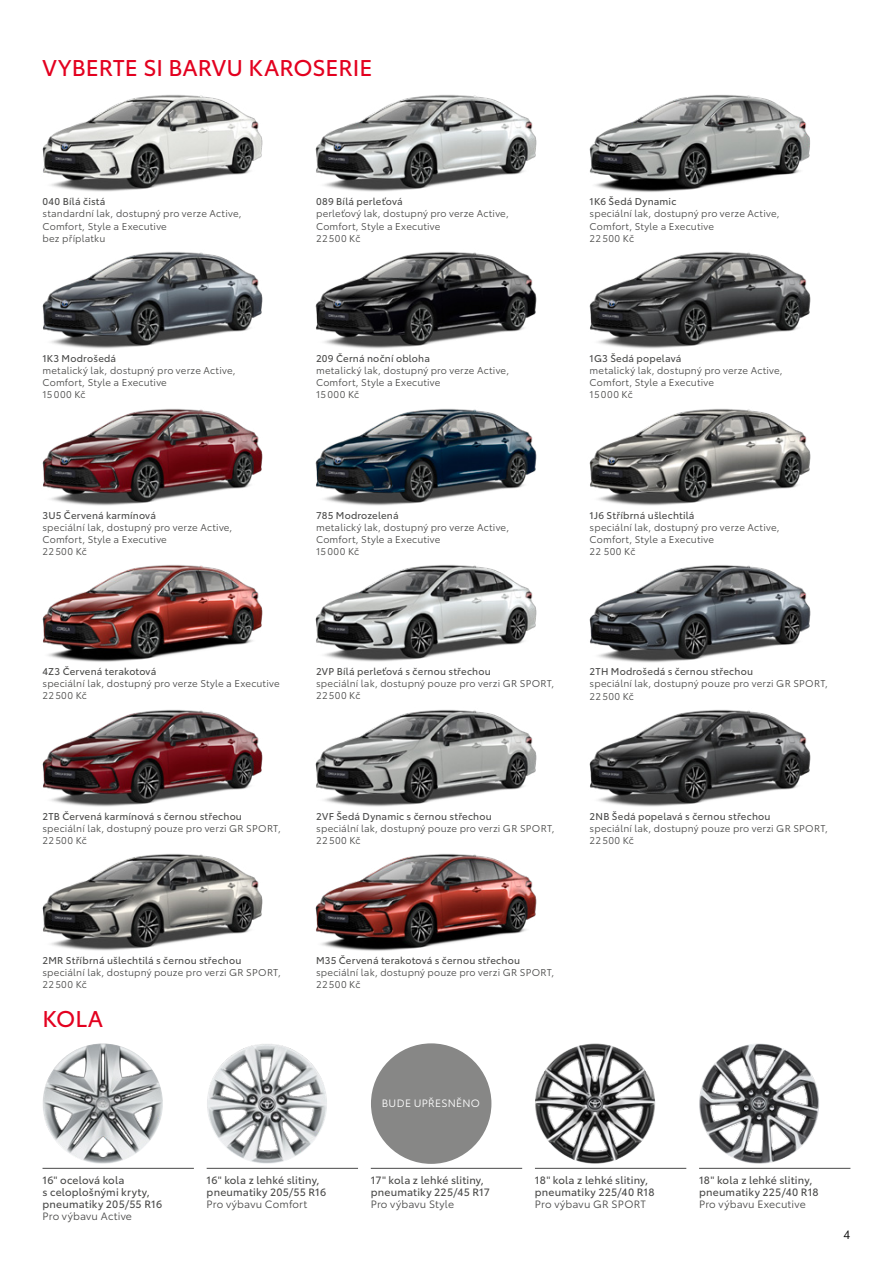
<style>
.page{position:relative;width:893px;height:1263px;background:#fff}
.page>*{position:absolute;margin:0;border:0;box-sizing:border-box;transform-origin:0 0}
.t1{font:22.5px "Toyota Type";color:#e3001f}
.t2{font:12px "Toyota Type";color:#000}
.t3{font:10.5px/12px "Toyota Type";letter-spacing:.015em;color:#494948}
.t4{font:10.5px "Toyota Type";letter-spacing:.015em;color:#494948}
.t5{font:10.5px "Toyota Type";letter-spacing:.03em;color:#fff}
.t6{font:9.75px/12.1px "Toyota Type";letter-spacing:.02em;color:#494948}
.t7{font:9.75px "Toyota Type";letter-spacing:.02em;color:#494948}
</style>
<div class="page">
<img style="left:43px;top:1043px;width:120px;height:121px;border-radius:60px">
<div style="left:371px;top:1043px;width:120px;height:121px;background:#878786;border-radius:50%"></div>
<img style="left:207px;top:1043px;width:120px;height:121px;border-radius:60px">
<img style="left:699px;top:1043px;width:120px;height:121px">
<img style="left:535px;top:1043px;width:120px;height:121px;border-radius:60px">
<img style="left:589px;top:710px;width:222px;height:97px">
<img style="left:42px;top:710px;width:221px;height:97px">
<img style="left:315px;top:710px;width:222px;height:97px">
<img style="left:589px;top:565px;width:222px;height:98px">
<img style="left:315px;top:565px;width:222px;height:97px">
<img style="left:315px;top:854px;width:222px;height:97px">
<img style="left:315px;top:95px;width:222px;height:97px">
<img style="left:589px;top:252px;width:222px;height:97px">
<img style="left:42px;top:95px;width:221px;height:97px">
<img style="left:589px;top:95px;width:221px;height:97px">
<img style="left:315px;top:252px;width:222px;height:97px">
<img style="left:42px;top:252px;width:221px;height:97px">
<img style="left:42px;top:409px;width:221px;height:97px">
<img style="left:315px;top:409px;width:222px;height:97px">
<img style="left:589px;top:409px;width:222px;height:97px">
<img style="left:42px;top:565px;width:221px;height:97px">
<img style="left:42px;top:854px;width:221px;height:97px">
<hr style="left:371px;top:1168px;width:151px;height:1px;background:#494948">
<hr style="left:43px;top:1168px;width:151px;height:1px;background:#494948">
<hr style="left:207px;top:1168px;width:151px;height:1px;background:#494948">
<hr style="left:699px;top:1168px;width:151px;height:1px;background:#494948">
<hr style="left:535px;top:1168px;width:151px;height:1px;background:#494948">
<h1 class="t1" style="left:43px;top:52px;width:331px">VYBERTE SI BARVU KAROSERIE</h1>
<p class="t7" style="left:43px;top:194px;width:64px">040 Bílá čistá</p>
<p class="t6" style="left:43px;top:207px;width:201px">standardní lak, dostupný pro verze Active,<br>Comfort, Style a Executive<br>bez příplatku</p>
<p class="t7" style="left:43px;top:351px;width:75px">1K3 Modrošedá</p>
<p class="t6" style="left:43px;top:364px;width:195px">metalický lak, dostupný pro verze Active,<br>Comfort, Style a Executive<br>15000 Kč</p>
<p class="t7" style="left:316px;top:194px;width:88px">089 Bílá perleťová</p>
<p class="t6" style="left:316px;top:207px;width:194px">perleťový lak, dostupný pro verze Active,<br>Comfort, Style a Executive<br>22500 Kč</p>
<p class="t7" style="left:316px;top:351px;width:115px">209 Černá noční obloha</p>
<p class="t6" style="left:316px;top:364px;width:195px">metalický lak, dostupný pro verze Active,<br>Comfort, Style a Executive<br>15000 Kč</p>
<p class="t7" style="left:590px;top:194px;width:88px">1K6 Šedá Dynamic</p>
<p class="t6" style="left:590px;top:207px;width:191px">speciální lak, dostupný pro verze Active,<br>Comfort, Style a Executive<br>22500 Kč</p>
<p class="t7" style="left:590px;top:351px;width:93px">1G3 Šedá popelavá</p>
<p class="t6" style="left:590px;top:364px;width:195px">metalický lak, dostupný pro verze Active,<br>Comfort, Style a Executive<br>15000 Kč</p>
<p class="t7" style="left:43px;top:508px;width:115px">3U5 Červená karmínová</p>
<p class="t6" style="left:43px;top:520px;width:191px">speciální lak, dostupný pro verze Active,<br>Comfort, Style a Executive<br>22500 Kč</p>
<p class="t7" style="left:316px;top:508px;width:84px">785 Modrozelená</p>
<p class="t6" style="left:316px;top:520px;width:195px">metalický lak, dostupný pro verze Active,<br>Comfort, Style a Executive<br>15000 Kč</p>
<p class="t7" style="left:590px;top:508px;width:106px">1J6 Stříbrná ušlechtilá</p>
<p class="t6" style="left:590px;top:520px;width:191px">speciální lak, dostupný pro verze Active,<br>Comfort, Style a Executive<br>22 500 Kč</p>
<p class="t7" style="left:43px;top:664px;width:115px">4Z3 Červená terakotová</p>
<p class="t6" style="left:43px;top:677px;width:239px">speciální lak, dostupný pro verze Style a Executive<br>22500 Kč</p>
<p class="t7" style="left:316px;top:664px;width:176px">2VP Bílá perleťová s černou střechou</p>
<p class="t6" style="left:316px;top:677px;width:240px">speciální lak, dostupný pouze pro verzi GR SPORT,<br>22500 Kč</p>
<p class="t7" style="left:590px;top:664px;width:165px">2TH Modrošedá s černou střechou</p>
<p class="t6" style="left:590px;top:677px;width:240px">speciální lak, dostupný pouze pro verzi GR SPORT,<br>22500 Kč</p>
<p class="t7" style="left:43px;top:809px;width:201px">2TB Červená karmínová s černou střechou</p>
<p class="t6" style="left:43px;top:821px;width:240px">speciální lak, dostupný pouze pro verzi GR SPORT,<br>22500 Kč</p>
<p class="t7" style="left:316px;top:809px;width:177px">2VF Šedá Dynamic s černou střechou</p>
<p class="t6" style="left:316px;top:821px;width:240px">speciální lak, dostupný pouze pro verzi GR SPORT,<br>22500 Kč</p>
<p class="t7" style="left:590px;top:809px;width:182px">2NB Šedá popelavá s černou střechou</p>
<p class="t6" style="left:590px;top:822px;width:240px">speciální lak, dostupný pouze pro verzi GR SPORT,<br>22500 Kč</p>
<p class="t7" style="left:43px;top:953px;width:200px">2MR Stříbrná ušlechtilá s černou střechou</p>
<p class="t6" style="left:43px;top:966px;width:240px">speciální lak, dostupný pouze pro verzi GR SPORT,<br>22500 Kč</p>
<h1 class="t1" style="left:43px;top:1002px;width:62px">KOLA</h1>
<p class="t7" style="left:316px;top:953px;width:205px">M35 Červená terakotová s černou střechou</p>
<p class="t6" style="left:316px;top:966px;width:240px">speciální lak, dostupný pouze pro verzi GR SPORT,<br>22500 Kč</p>
<p class="t5" style="left:382px;top:1096px;width:100px">BUDE UPŘESNĚNO</p>
<p class="t3" style="left:43px;top:1174px;width:121px">16" ocelová kola<br>s celoplošnými kryty, pneumatiky 205/55 R16</p>
<p class="t4" style="left:43px;top:1209px;width:91px">Pro výbavu Active</p>
<p class="t3" style="left:207px;top:1174px;width:121px">16" kola z lehké slitiny, pneumatiky 205/55 R16</p>
<p class="t4" style="left:207px;top:1197px;width:102px">Pro výbavu Comfort</p>
<p class="t3" style="left:371px;top:1174px;width:121px">17" kola z lehké slitiny, pneumatiky 225/45 R17</p>
<p class="t4" style="left:371px;top:1197px;width:85px">Pro výbavu Style</p>
<p class="t3" style="left:535px;top:1174px;width:121px">18" kola z lehké slitiny, pneumatiky 225/40 R18</p>
<p class="t4" style="left:535px;top:1197px;width:113px">Pro výbavu GR SPORT</p>
<p class="t3" style="left:699px;top:1174px;width:121px">18" kola z lehké slitiny, pneumatiky 225/40 R18</p>
<p class="t4" style="left:699px;top:1197px;width:108px">Pro výbavu Executive</p>
<p class="t2" style="left:843px;top:1226px;width:8px">4</p>
</div>
